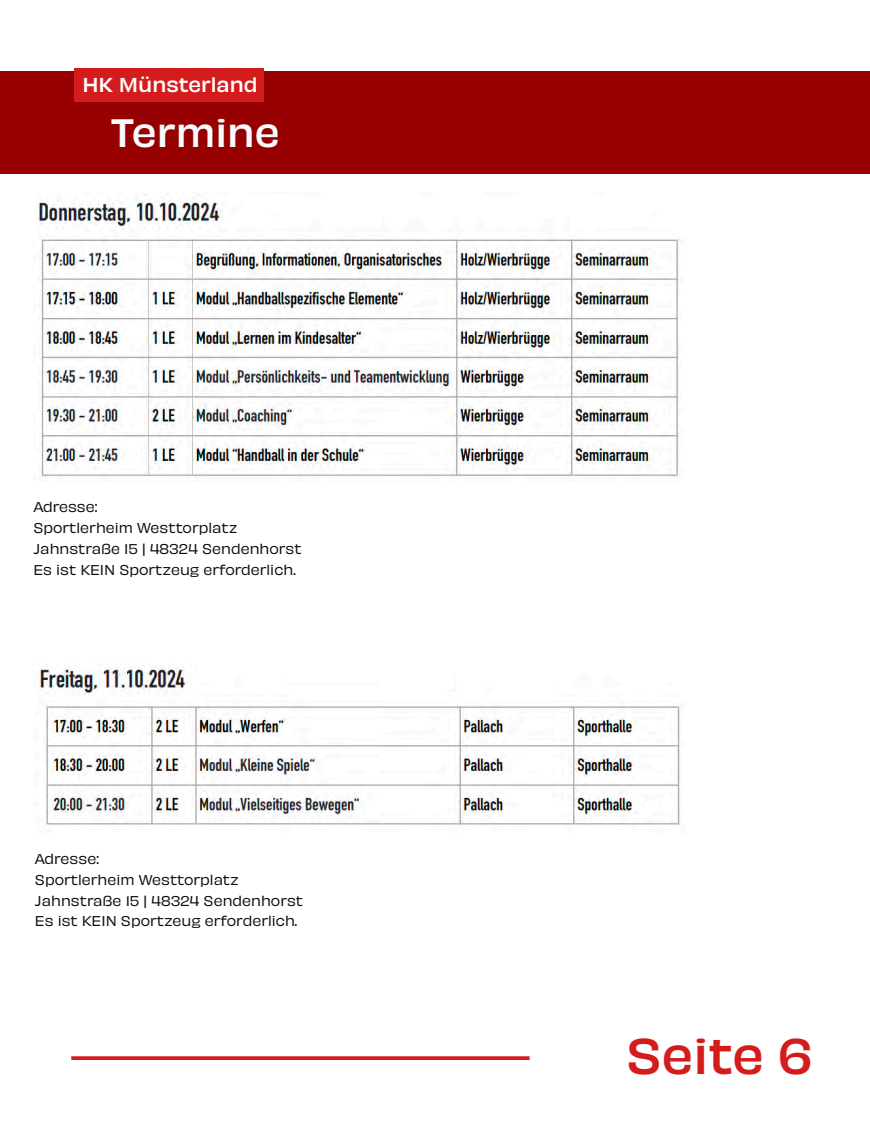
<style>
.page{position:relative;width:870px;height:1125px;background:#fff}
.page>*{position:absolute;margin:0;border:0;box-sizing:border-box;transform-origin:0 0}
.t1{font:500 46.62px "Obviously";color:#d51c1c}
.t2{font:500 37px "Obviously";color:#f6fbfd}
.t3{font:500 18.75px "Obviously";color:#fff}
.t4{font:13.25px/20.8px "Obviously";color:#0d0c0a}
</style>
<div class="page">
<svg style="left:71px;top:1056px;width:458px;height:4px;background:#d72b2b"></svg>
<div style="left:0;top:71px;width:869px;height:103px;background:#960000"></div>
<div style="left:74px;top:69px;width:190px;height:33px;background:#d51c1c"></div>
<img style="left:33px;top:194px;width:647px;height:285px">
<img style="left:33px;top:666px;width:648px;height:159px">
<h3 class="t3" style="left:82px;top:70px;width:177px">HK Münsterland</h3>
<h2 class="t2" style="left:111px;top:103px;width:171px">Termine</h2>
<p class="t4" style="left:33px;top:496px;width:269px">Adresse:<br>Sportlerheim Westtorplatz<br>Jahnstraße 15 | 48324 Sendenhorst<br>Es ist KEIN Sportzeug erforderlich.</p>
<p class="t4" style="left:35px;top:848px;width:269px">Adresse:<br>Sportlerheim Westtorplatz<br>Jahnstraße 15 | 48324 Sendenhorst<br>Es ist KEIN Sportzeug erforderlich.</p>
<h1 class="t1" style="left:626px;top:1019px;width:188px">Seite 6</h1>
</div>
